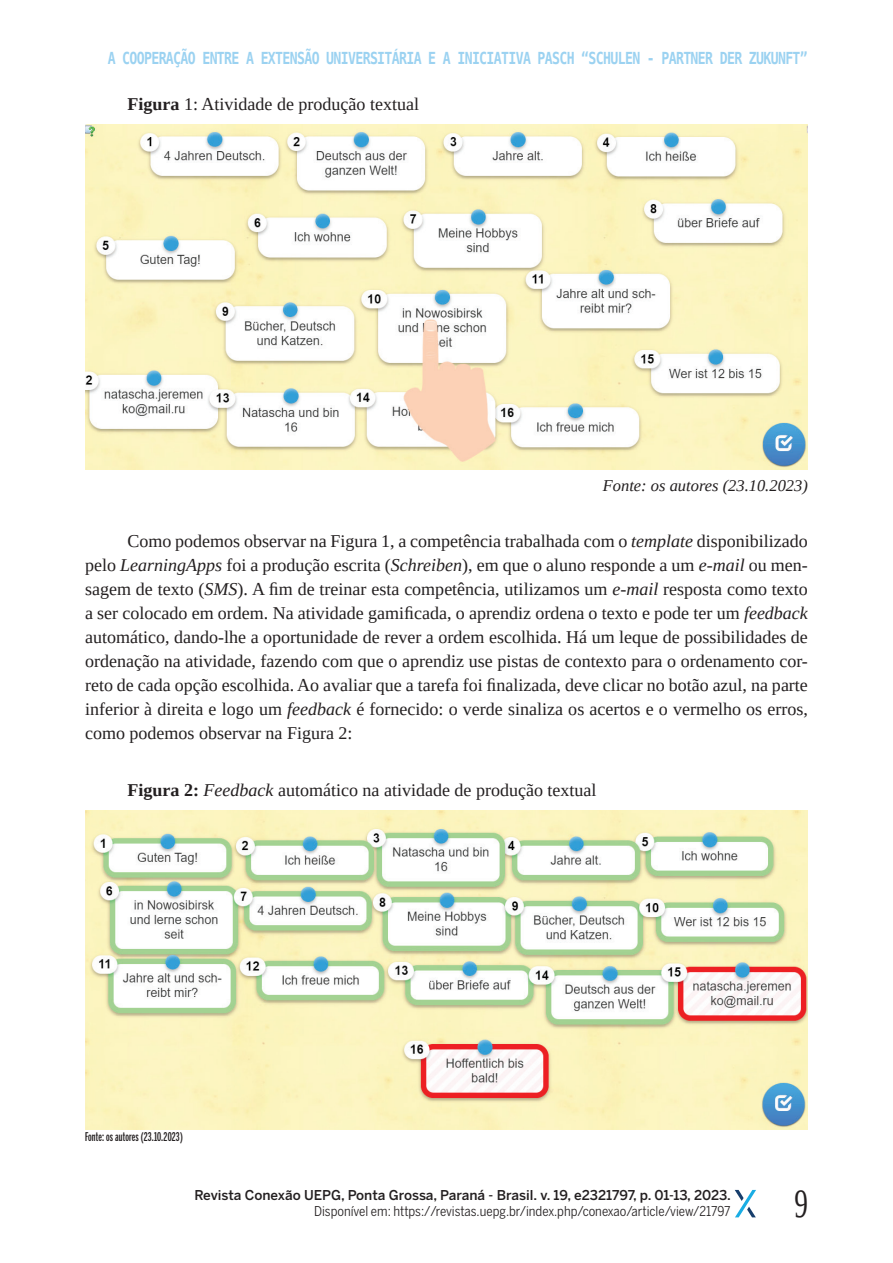
<style>
.page{position:relative;width:893px;height:1263px;background:#fff}
.page>*{position:absolute;margin:0;border:0;box-sizing:border-box;transform-origin:0 0}
.t1{font:39.9px "Liberation Serif";color:#231f20;scale:.68 1}
.t2{font:18px/24px "Liberation Serif";color:#231f20;text-align:justify}
.t3{font:700 16.5px "DejaVu Sans Mono";letter-spacing:-.05em;color:#9bd2f1;scale:.8 1}
.t4{font:italic 16.5px "Liberation Serif";color:#231f20}
.t5{font:13.5px "Benton Sans Cond";color:#231f20}
.t6{font:500 13.5px "Benton Sans";color:#231f20}
.t7{font:500 12px "Benton Sans Extra Comp";letter-spacing:.02em;color:#231f20;scale:.9 1}
.s1{font-weight:700}
.s2{font-style:italic}
</style>
<div class="page">
<svg style="left:735px;top:1190px;width:21px;height:27px"></svg>
<img style="left:85px;top:125px;width:723px;height:344px">
<img style="left:85px;top:810px;width:723px;height:320px">
<p class="t3" style="left:108px;top:46px;width:877px">A COOPERAÇÃO ENTRE A EXTENSÃO UNIVERSITÁRIA E A INICIATIVA PASCH “SCHULEN - PARTNER DER ZUKUNFT”</p>
<p class="t2" style="left:128px;top:92px;width:293px"><span class="s1">Figura</span> 1: Atividade de produção textual</p>
<p class="t4" style="left:603px;top:475px;width:207px">Fonte: os autores (23.10.2023)</p>
<p class="t2" style="left:85px;top:529px;width:724px;text-indent:43px">Como podemos observar na Figura 1, a competência trabalhada com o <span class="s2">template</span> disponibilizado pelo <span class="s2">LearningApps</span> foi a produção escrita (<span class="s2">Schreiben</span>), em que o aluno responde a um <span class="s2">e-mail</span> ou men&shy;sagem de texto (<span class="s2">SMS</span>). A fim de treinar esta competência, utilizamos um <span class="s2">e-mail</span> resposta como texto a ser colocado em ordem. Na atividade gamificada, o aprendiz ordena o texto e pode ter um <span class="s2">feedback </span>automático, dando-lhe a oportunidade de rever a ordem escolhida. Há um leque de possibilidades de ordenação na atividade, fazendo com que o aprendiz use pistas de contexto para o ordenamento cor&shy;reto de cada opção escolhida. Ao avaliar que a tarefa foi finalizada, deve clicar no botão azul, na parte inferior à direita e logo um <span class="s2">feedback</span> é fornecido: o verde sinaliza os acertos e o vermelho os erros, como podemos observar na Figura 2:</p>
<p class="t2" style="left:128px;top:778px;width:470px"><span class="s1">Figura 2:</span> <span class="s2">Feedback</span> automático na atividade de produção textual</p>
<p class="t7" style="left:85px;top:1130px;width:110px">Fonte: os autores (23.10.2023)</p>
<p class="t6" style="left:194px;top:1187px;width:538px">Revista Conexão UEPG, Ponta Grossa, Paraná - Brasil. v. 19, e2321797, p. 01-13, 2023.</p>
<p class="t5" style="left:314px;top:1203px;width:418px">Disponível em: https://revistas.uepg.br/index.php/conexao/article/view/21797</p>
<h1 class="t1" style="left:794px;top:1178px;width:21px">9</h1>
</div>
